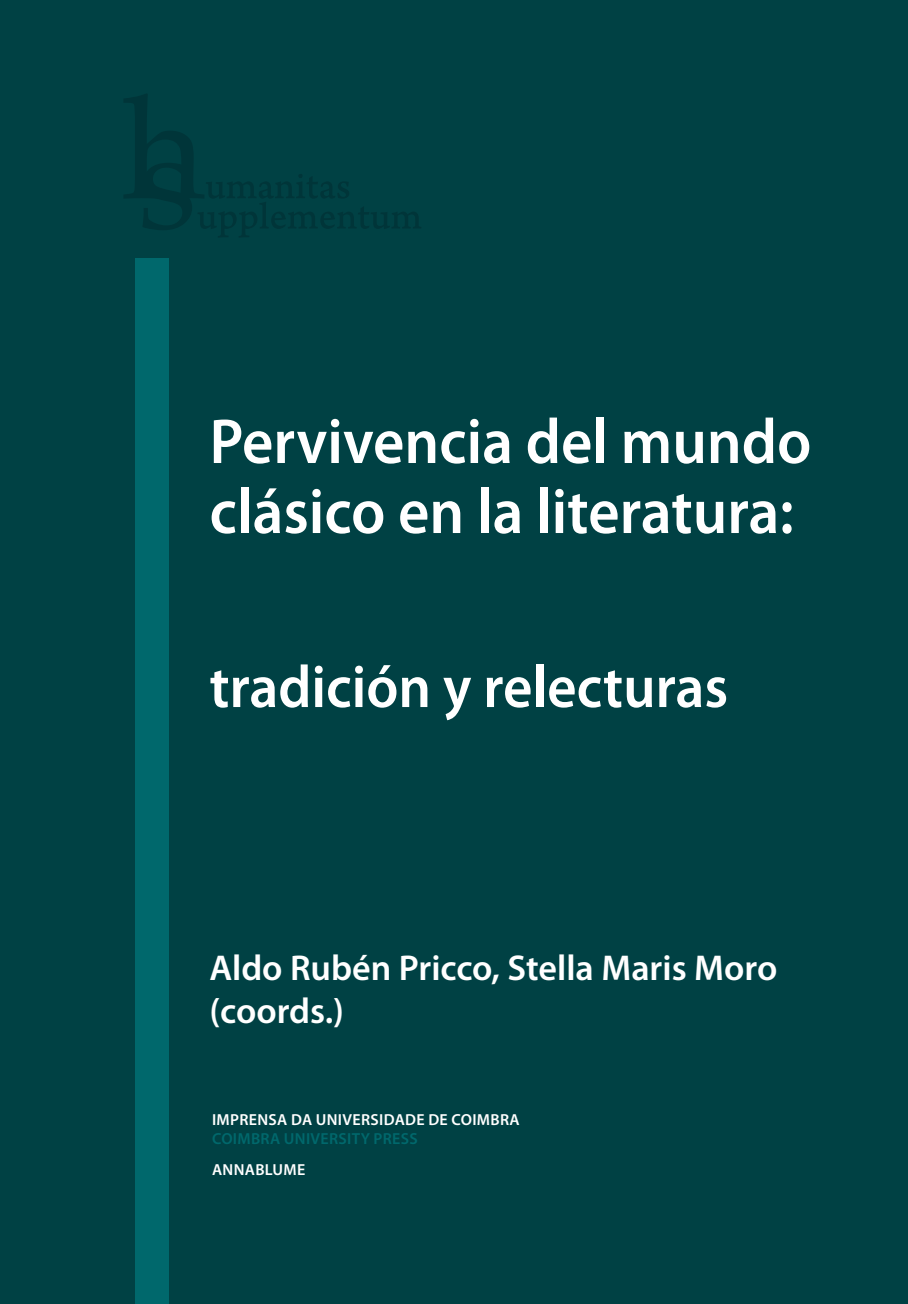
<style>
.page{position:relative;width:908px;height:1304px;background:#fff}
.page>*{position:absolute;margin:0;border:0;box-sizing:border-box;transform-origin:0 0}
.t1{font:600 64px/70px "Myriad Pro";color:#fff;scale:.95 1}
.t2{font:600 60px "Myriad Pro";color:#fff;scale:.95 1}
.t3{font:600 36px "Myriad Pro";color:#fff}
.t4{font:600 16px "Myriad Pro";letter-spacing:.02em;color:#fff}
.t5{font:600 16px "Myriad Pro";letter-spacing:.02em;color:#00686c}
</style>
<div class="page">
<div style="left:0;top:0;width:907px;height:1304px;background:#004144"></div>
<svg style="left:124px;top:94px;width:297px;height:143px"></svg>
<div style="left:135px;top:259px;width:33px;height:1045px;background:#00686c"></div>
<p class="t1" style="left:209px;top:405px;width:634px">Pervivencia del mundo clásico en la literatura:</p>
<p class="t2" style="left:209px;top:649px;width:547px">tradición y relecturas</p>
<p class="t3" style="left:209px;top:945px;width:569px">Aldo Rubén Pricco, Stella Maris Moro</p>
<p class="t3" style="left:209px;top:988px;width:136px">(coords.)</p>
<p class="t4" style="left:212px;top:1110px;width:309px">IMPRENSA DA UNIVERSIDADE DE COIMBRA</p>
<p class="t5" style="left:212px;top:1129px;width:207px">COIMBRA UNIVERSITY PRESS</p>
<p class="t4" style="left:212px;top:1159px;width:95px">ANNABLUME</p>
</div>
